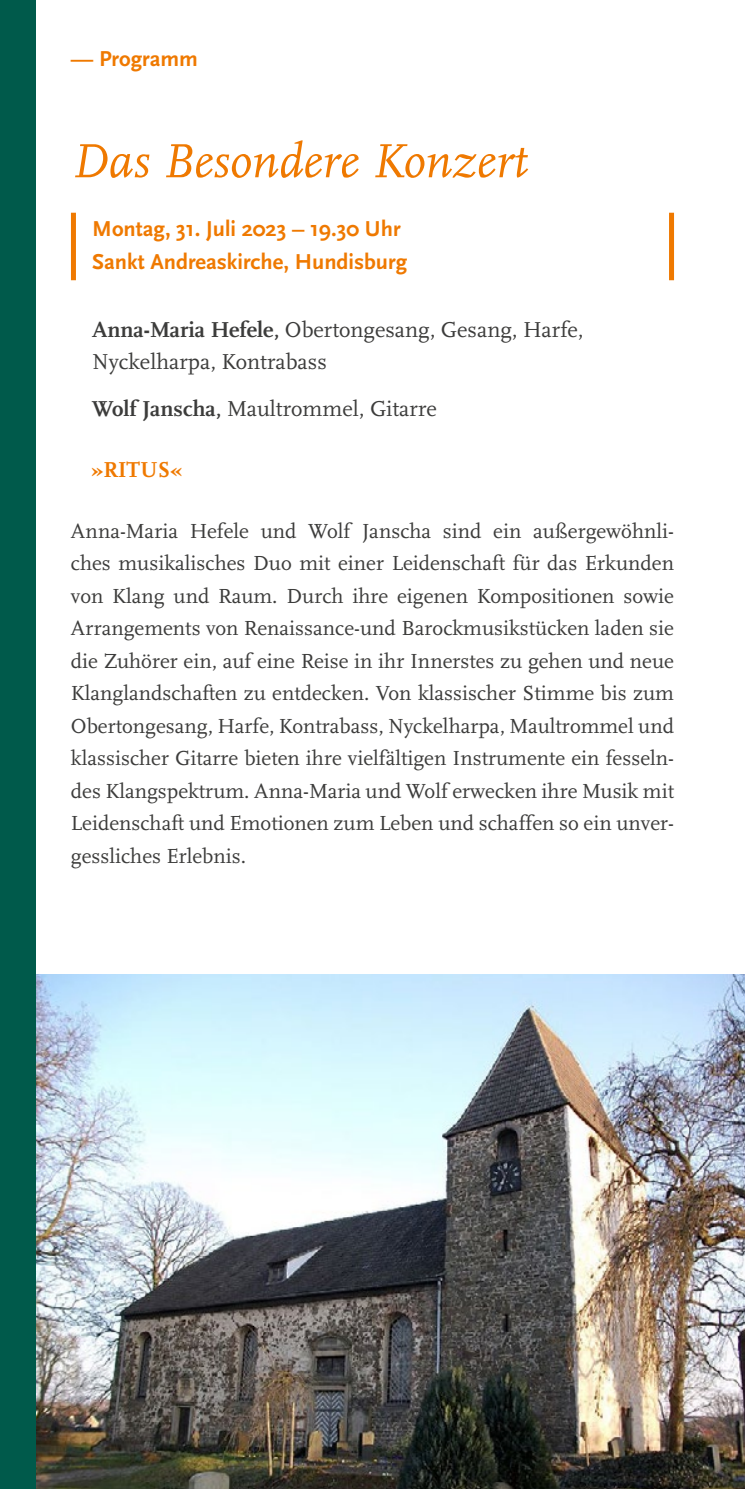
<style>
.page{position:relative;width:745px;height:1489px;background:#fff}
.page>*{position:absolute;margin:0;border:0;box-sizing:border-box;transform-origin:0 0}
.t1{font:italic 50px "Scala";color:#ef7900}
.t2{font:22.5px/32.5px "Scala";color:#3c3c3b}
.t3{font:700 22.5px/32.5px "Scala Sans";color:#ef7900}
.t4{font:700 22.5px "Scala";color:#ef7900}
.t5{font:21.25px/32.5px "Scala";color:#3c3c3b;text-align:justify}
.s1{font-weight:700}
</style>
<div class="page">
<div style="left:71px;top:213px;width:5px;height:67px;background:#ef7900"></div>
<div style="left:668px;top:213px;width:5px;height:67px;background:#ef7900"></div>
<img style="left:35px;top:974px;width:709px;height:514px">
<div style="left:0;top:0;width:35px;height:1488px;background:#005a4b"></div>
<p class="t3" style="left:71px;top:44px;width:128px">— Programm</p>
<h1 class="t1" style="left:71px;top:138px;width:458px">Das Besondere Konzert</h1>
<p class="t3" style="left:92px;top:214px;width:316px">Montag, 31. Juli 2023 – 19.30 Uhr<br>Sankt Andreaskirche, Hundisburg</p>
<p class="t2" style="left:92px;top:314px;width:492px"><span class="s1">Anna-Maria Hefele,</span> Obertongesang, Gesang, Harfe,<br>Nyckelharpa, Kontrabass</p>
<p class="t2" style="left:92px;top:393px;width:346px"><span class="s1">Wolf Janscha,</span> Maultrommel, Gitarre</p>
<p class="t4" style="left:92px;top:458px;width:91px">»RITUS«</p>
<p class="t5" style="left:71px;top:515px;width:604px">Anna-Maria Hefele und Wolf Janscha sind ein außergewöhnli&shy;ches musikalisches Duo mit einer Leidenschaft für das Erkunden von Klang und Raum. Durch ihre eigenen Kompositionen sowie Arrangements von Renaissance-und Barockmusikstücken laden sie die Zuhörer ein, auf eine Reise in ihr Innerstes zu gehen und neue Klanglandschaften zu entdecken. Von klassischer Stimme bis zum Obertongesang, Harfe, Kontrabass, Nyckelharpa, Maultrommel und klassischer Gitarre bieten ihre vielfältigen Instrumente ein fesseln&shy;des Klangspektrum. Anna-Maria und Wolf erwecken ihre Musik mit Leidenschaft und Emotionen zum Leben und schaffen so ein unver&shy;gessliches Erlebnis.</p>
</div>
